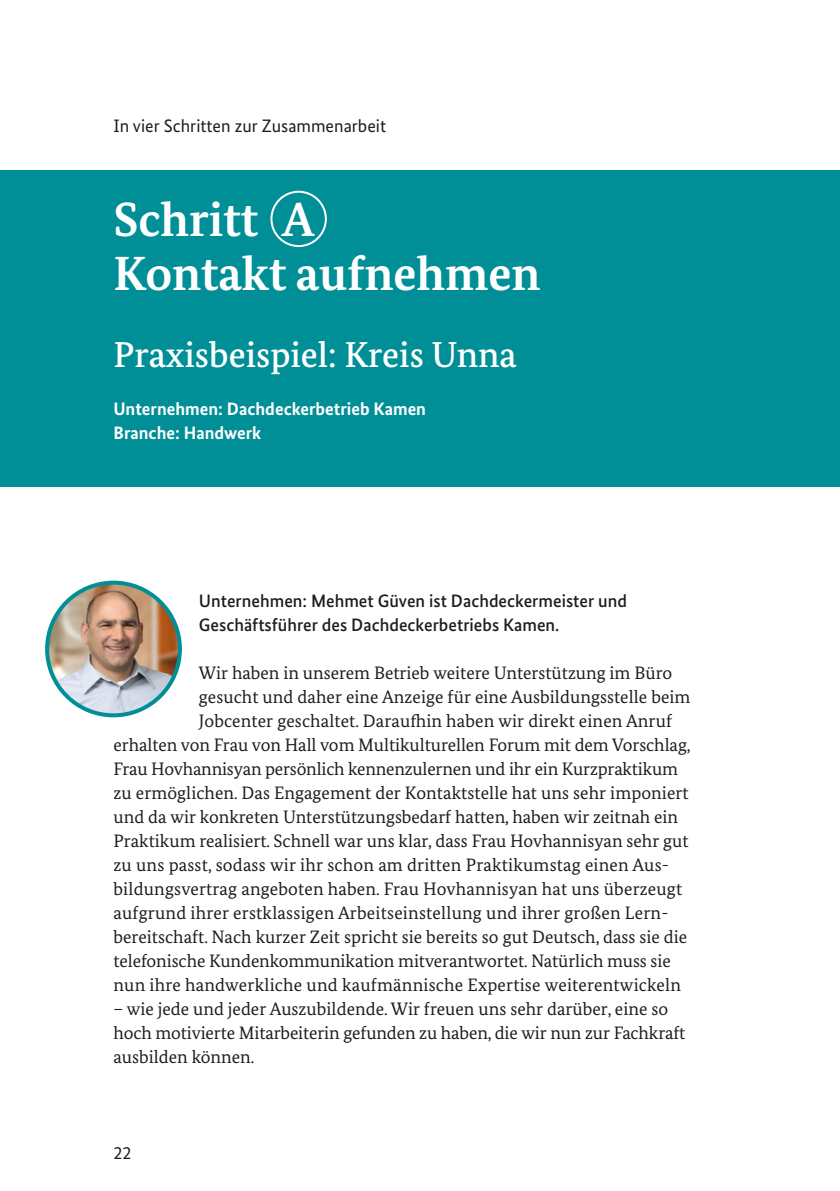
<style>
.page{position:relative;width:840px;height:1191px;background:#fff}
.page>*{position:absolute;margin:0;border:0;box-sizing:border-box;transform-origin:0 0}
.H2_weiss_gross{font:700 48px/54px "Bundes Serif";color:#fff}
.Buchstaben_Ü{font:700 48px "Bundes Serif";color:#fff}
.t1{font:500 36px "Bundes Serif";color:#fff}
.Body_Body-P_Fließtext{font:18px/24px "Bundes Serif";color:#1d1d1b}
.t2{font:500 18px/24px "Bundes Sans";color:#1d1d1b}
.t3{font:700 18px/24px "Bundes Sans";color:#fff}
.t4{font:18px "Bundes Sans";color:#1d1d1b}
</style>
<div class="page">
<img style="left:47px;top:582px;width:133px;height:133px;border-radius:66px">
<div style="left:45px;top:580px;width:137px;height:137px;border:4px solid #008f96;border-radius:50%"></div>
<div style="left:0;top:170px;width:839px;height:316px;background:#008f96"></div>
<div style="left:270px;top:191px;width:56px;height:56px;border:2px solid #fff;border-radius:50%"></div>
<p class="t4" style="left:113px;top:115px;width:274px">In vier Schritten zur Zusammenarbeit</p>
<h2 class="H2_weiss_gross" style="left:113px;top:192px;width:428px">Schritt<br>Kontakt aufnehmen</h2>
<h2 class="Buchstaben_Ü" style="left:282px;top:190px;width:33px">A</h2>
<p class="t1" style="left:113px;top:332px;width:404px">Praxisbeispiel: Kreis Unna</p>
<p class="t3" style="left:113px;top:396px;width:314px">Unternehmen: Dachdeckerbetrieb Kamen<br>Branche: Handwerk</p>
<p class="t2" style="left:199px;top:588px;width:429px">Unternehmen: Mehmet Güven ist Dachdeckermeister und<br>Geschäftsführer des Dachdeckerbetriebs Kamen.</p>
<p class="Body_Body-P_Fließtext" style="left:199px;top:660px;width:474px">Wir haben in unserem Betrieb weitere Unterstützung im Büro</p>
<p class="Body_Body-P_Fließtext" style="left:199px;top:684px;width:492px">gesucht und daher eine Anzeige für eine Ausbildungsstelle beim</p>
<p class="Body_Body-P_Fließtext" style="left:199px;top:708px;width:474px">Jobcenter geschaltet. Daraufhin haben wir direkt einen Anruf</p>
<p class="Body_Body-P_Fließtext" style="left:113px;top:732px;width:578px">erhalten von Frau von Hall vom Multikulturellen Forum mit dem Vorschlag,</p>
<p class="Body_Body-P_Fließtext" style="left:113px;top:756px;width:565px">Frau Hovhannisyan persönlich kennenzulernen und ihr ein Kurzpraktikum</p>
<p class="Body_Body-P_Fließtext" style="left:113px;top:780px;width:576px">zu ermöglichen. Das Engagement der Kontaktstelle hat uns sehr imponiert</p>
<p class="Body_Body-P_Fließtext" style="left:113px;top:804px;width:565px">und da wir konkreten Unterstützungsbedarf hatten, haben wir zeitnah ein</p>
<p class="Body_Body-P_Fließtext" style="left:113px;top:828px;width:576px">Praktikum realisiert. Schnell war uns klar, dass Frau Hovhannisyan sehr gut</p>
<p class="Body_Body-P_Fließtext" style="left:113px;top:852px;width:556px">zu uns passt, sodass wir ihr schon am dritten Praktikumstag einen Aus-</p>
<p class="Body_Body-P_Fließtext" style="left:113px;top:876px;width:570px">bildungsvertrag angeboten haben. Frau Hovhannisyan hat uns überzeugt</p>
<p class="Body_Body-P_Fließtext" style="left:113px;top:900px;width:556px">aufgrund ihrer erstklassigen Arbeitseinstellung und ihrer großen Lern-</p>
<p class="Body_Body-P_Fließtext" style="left:113px;top:924px;width:575px">bereitschaft. Nach kurzer Zeit spricht sie bereits so gut Deutsch, dass sie die</p>
<p class="Body_Body-P_Fließtext" style="left:113px;top:948px;width:558px">telefonische Kundenkommunikation mitverantwortet. Natürlich muss sie</p>
<p class="Body_Body-P_Fließtext" style="left:113px;top:972px;width:568px">nun ihre handwerkliche und kaufmännische Expertise weiterentwickeln</p>
<p class="Body_Body-P_Fließtext" style="left:113px;top:996px;width:573px">– wie jede und jeder Auszubildende. Wir freuen uns sehr darüber, eine so hoch motivierte Mitarbeiterin gefunden zu haben, die wir nun zur Fachkraft ausbilden können.</p>
<p class="t4" style="left:113px;top:1141px;width:19px">22</p>
</div>
